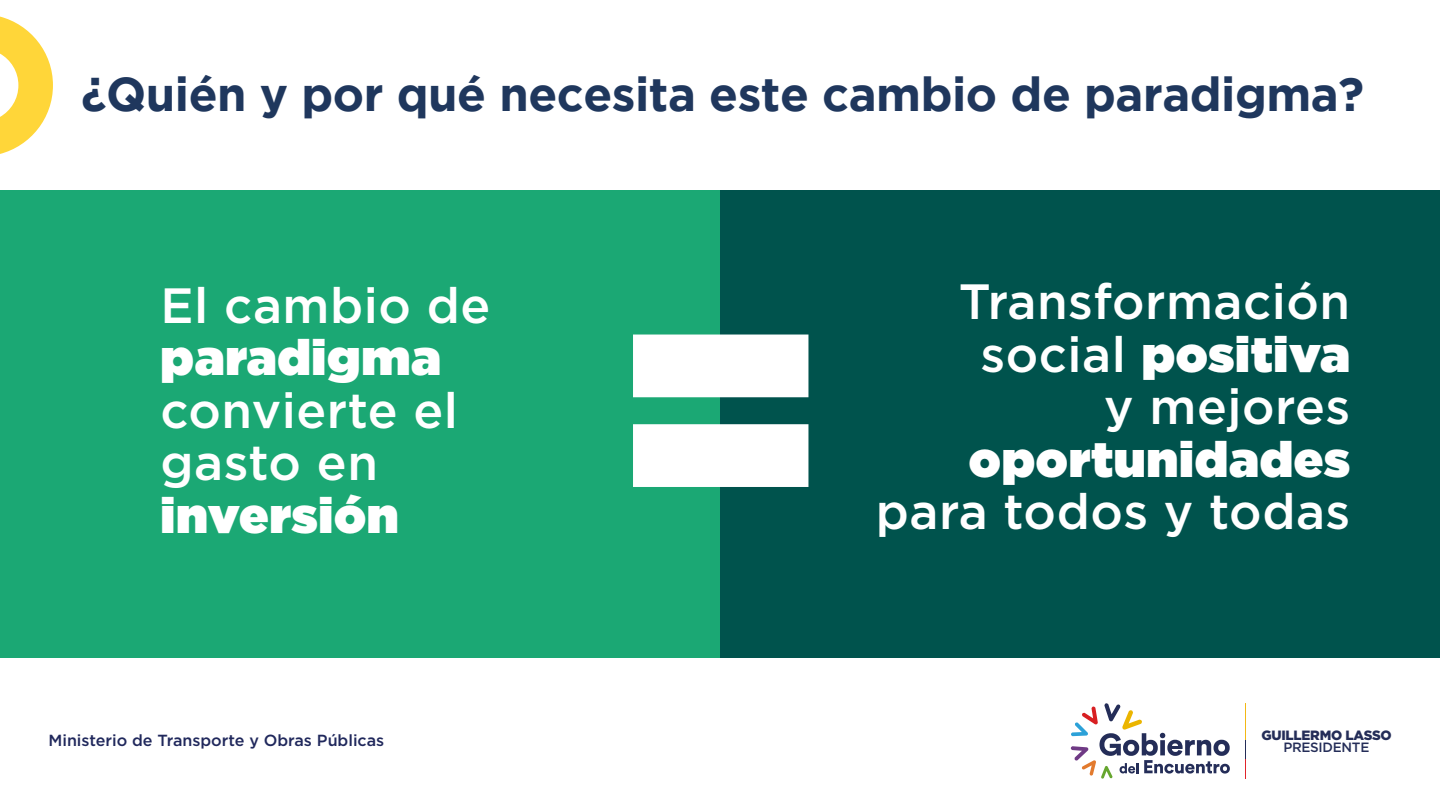
<style>
.page{position:relative;width:1440px;height:810px;background:#fff}
.page>*{position:absolute;margin:0;border:0;box-sizing:border-box;transform-origin:0 0}
.t1{font:500 49.5px/52.5px "Gotham";letter-spacing:.01em;color:#fff}
.t2{font:900 49.5px "Gotham";letter-spacing:.015em;color:#fff}
.t3{font:700 47.25px "Gotham";letter-spacing:-.01em;color:#1f375d}
.t4{font:500 16.12px "Gotham";color:#20285c}
.t5{font:900 13.42px "Gotham";letter-spacing:-.02em;color:#242d58}
.t6{font:500 13.42px "Gotham";letter-spacing:-.02em;color:#242d58}
.s1{font-weight:900}
</style>
<div class="page">
<div style="left:720px;top:190px;width:720px;height:468px;background:#00534d"></div>
<div style="left:0;top:190px;width:720px;height:468px;background:#1ba874"></div>
<svg style="left:0;top:17px;width:53px;height:137px"></svg>
<svg style="left:633px;top:335px;width:175px;height:152px"></svg>
<svg style="left:1071px;top:703px;width:159px;height:76px"></svg>
<hr style="left:1245px;top:703px;width:1px;height:76px;background:#f3b815">
<hr style="left:1245px;top:740px;width:1px;height:39px;background:#242d58">
<svg style="left:1245px;top:759px;width:1px;height:20px"></svg>
<p class="t3" style="left:81px;top:67px;width:1285px">¿Quién y por qué necesita este cambio de paradigma?</p>
<p class="t1" style="left:161px;top:278px;width:331px">El cambio de</p>
<p class="t2" style="left:161px;top:322px;width:282px">paradigma</p>
<p class="t1" style="left:161px;top:383px;width:299px">convierte el gasto en</p>
<p class="t2" style="left:161px;top:480px;width:240px">inversión</p>
<p class="t1" style="left:959px;top:275px;width:393px;text-align:right">Transformación social <span class="s1">positiva </span>y mejores</p>
<p class="t2" style="left:969px;top:424px;width:383px">oportunidades</p>
<p class="t1" style="left:876px;top:485px;width:476px">para todos y todas</p>
<p class="t5" style="left:1261px;top:728px;width:132px">GUILLERMO LASSO</p>
<p class="t4" style="left:48px;top:729px;width:337px">Ministerio de Transporte y Obras Públicas</p>
<p class="t6" style="left:1283px;top:739px;width:88px">PRESIDENTE</p>
</div>
